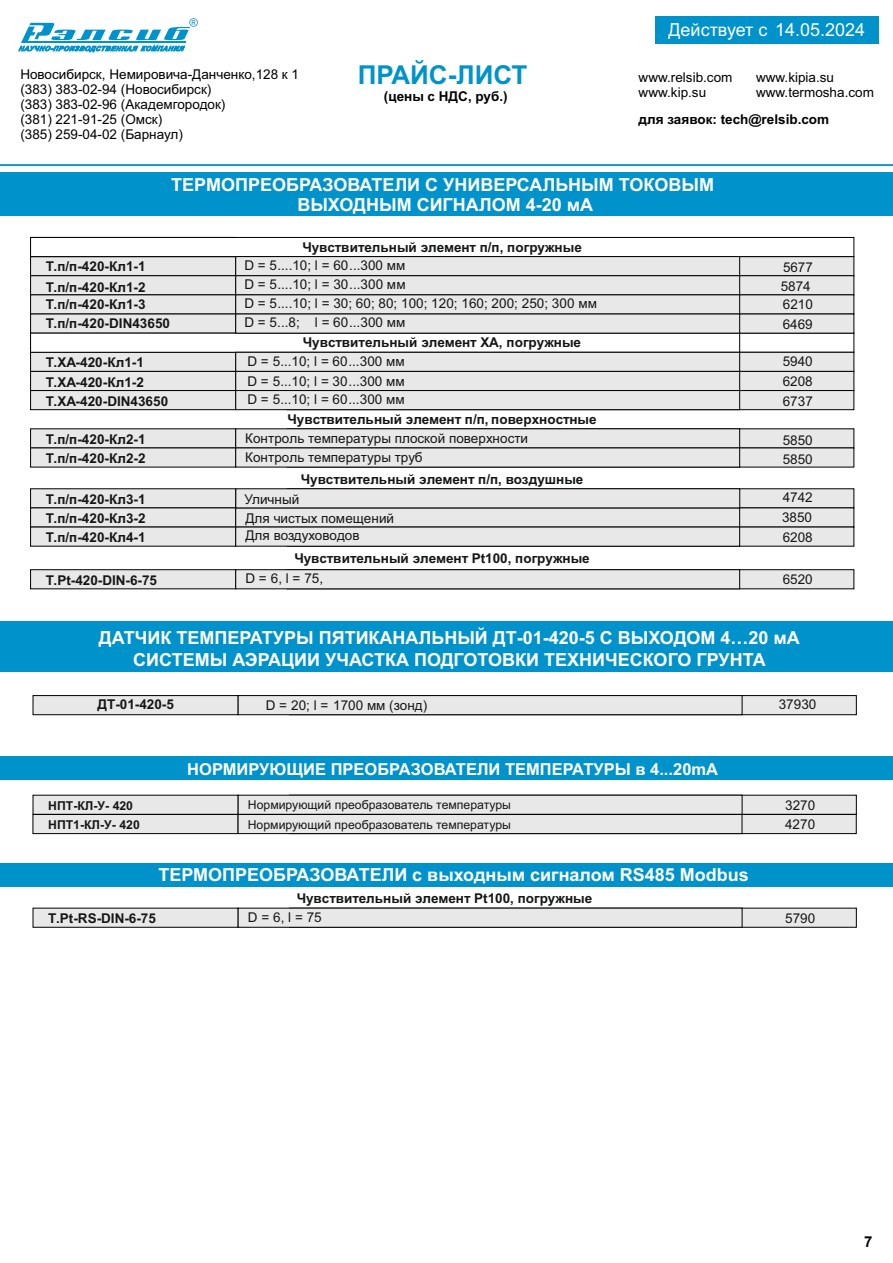
<style>
.page{position:relative;width:893px;height:1263px;background:#fff}
.page>*{position:absolute;margin:0;border:0;box-sizing:border-box;transform-origin:0 0}
.t1{font:700 26.1px "Arial";color:#0093cb}
.t2{font:700 18px/19.6px "Arial";color:#fff;text-align:center}
.t3{font:18px "Arial";color:#fff}
.t4{font:700 16.5px "Arial";color:#fff}
.t5{font:700 15px "Arial";color:#000}
.t6{font:700 13.5px/19.2px "Arial";color:#151616}
.t7{font:13.5px/19.2px "Arial";color:#151616}
.t8{font:13.5px/15.1px "Arial";color:#000}
.t9{font:700 13.5px "Arial";color:#000}
.t10{font:12.3px "Arial";color:#151616}
.t11{font:700 12.3px "Arial";color:#151616}
</style>
<div class="page">
<hr style="left:0;top:164px;width:893px;height:2px;background:#0093cb">
<svg style="left:18px;top:18px;width:180px;height:34px"></svg>
<div style="left:0;top:172px;width:893px;height:43px;background:#0093cb"></div>
<svg style="left:30px;top:428px;width:825px;height:40px;background:#d3d3d3"></svg>
<svg style="left:30px;top:237px;width:825px;height:173px"></svg>
<svg style="left:30px;top:488px;width:825px;height:59px;background:#d5d4d4"></svg>
<svg style="left:30px;top:569px;width:825px;height:21px;background:#d0cfcf"></svg>
<div style="left:0;top:756px;width:893px;height:24px;background:#0093cb"></div>
<div style="left:0;top:863px;width:893px;height:24px;background:#0093cb"></div>
<svg style="left:32px;top:907px;width:825px;height:21px;background:#cfcfcf"></svg>
<div style="left:655px;top:16px;width:224px;height:27px;background:#0093cb"></div>
<div style="left:0;top:621px;width:893px;height:51px;background:#0093cb"></div>
<svg style="left:32px;top:695px;width:825px;height:20px;background:#d2d1d1"></svg>
<svg style="left:32px;top:794px;width:825px;height:40px;background:#d5d4d4"></svg>
<p class="t8" style="left:20px;top:67px;width:280px">Новосибирск, Немировича-Данченко,128 к 1 (383) 383-02-94 (Новосибирск)<br>(383) 383-02-96 (Академгородок)<br>(381) 221-91-25 (Омск)<br>(385) 259-04-02 (Барнаул)</p>
<h1 class="t1" style="left:358px;top:65px;width:171px">ПРАЙС-ЛИСТ</h1>
<p class="t9" style="left:384px;top:91px;width:125px">(цены с НДС, руб.)</p>
<h2 class="t3" style="left:668px;top:23px;width:198px">Действует с 14.05.2024</h2>
<p class="t8" style="left:639px;top:71px;width:95px">www.relsib.com www.kip.su</p>
<p class="t8" style="left:756px;top:71px;width:119px">www.kipia.su www.termosha.com</p>
<p class="t9" style="left:639px;top:114px;width:192px">для заявок: tech@relsib.com</p>
<h2 class="t2" style="left:171px;top:177px;width:544px">ТЕРМОПРЕОБРАЗОВАТЕЛИ С УНИВЕРСАЛЬНЫМ ТОКОВЫМ<br>ВЫХОДНЫМ СИГНАЛОМ 4-20 мА</h2>
<p class="t6" style="left:46px;top:257px;width:101px;line-height:21px">Т.п/п-420-Кл1-1<br>Т.п/п-420-Кл1-2</p>
<p class="t6" style="left:46px;top:296px;width:126px">Т.п/п-420-Кл1-3<br>Т.п/п-420-DIN43650</p>
<p class="t6" style="left:46px;top:354px;width:124px">Т.ХА-420-Кл1-1<br>Т.ХА-420-Кл1-2<br>Т.ХА-420-DIN43650</p>
<p class="t6" style="left:46px;top:431px;width:101px">Т.п/п-420-Кл2-1<br>Т.п/п-420-Кл2-2</p>
<p class="t6" style="left:46px;top:491px;width:101px;text-align:justify">Т.п/п-420-Кл3-1<br>Т.п/п-420-Кл3-2<br>Т.п/п-420-Кл4-1</p>
<p class="t6" style="left:302px;top:239px;width:281px">Чувствительный элемент п/п, погружные</p>
<p class="t7" style="left:244px;top:257px;width:354px">D = 5....10; l = 60...300 мм<br>D = 5....10; l = 30...300 мм<br>D = 5....10; l = 30; 60; 80; 100; 120; 160; 200; 250; 300 мм<br>D = 5...8; l = 60...300 мм</p>
<p class="t7" style="left:247px;top:353px;width:159px">D = 5...10; l = 60...300 мм</p>
<p class="t7" style="left:247px;top:391px;width:159px">D = 5...10; l = 60...300 мм</p>
<p class="t7" style="left:245px;top:430px;width:284px">Контроль температуры плоской поверхности<br>Контроль температуры труб</p>
<p class="t6" style="left:303px;top:334px;width:280px">Чувствительный элемент ХА, погружные</p>
<p class="t7" style="left:247px;top:373px;width:159px">D = 5...10; l = 30...300 мм</p>
<p class="t6" style="left:287px;top:411px;width:311px">Чувствительный элемент п/п, поверхностные</p>
<p class="t6" style="left:301px;top:471px;width:284px">Чувствительный элемент п/п, воздушные</p>
<p class="t7" style="left:245px;top:511px;width:150px;line-height:17.1px">Для чистых помещений<br>Для воздуховодов</p>
<p class="t6" style="left:294px;top:550px;width:297px">Чувствительный элемент Pt100, погружные</p>
<p class="t7" style="left:781px;top:259px;width:34px">5677<br>5874</p>
<p class="t7" style="left:783px;top:295px;width:32px;line-height:20.5px">6210<br>6469</p>
<p class="t7" style="left:783px;top:352px;width:32px;line-height:20px;text-align:justify">5940<br>6208<br>6737</p>
<p class="t7" style="left:783px;top:432px;width:32px">5850<br>5850</p>
<p class="t7" style="left:782px;top:489px;width:32px;text-align:justify">4742<br>3850<br>6208</p>
<p class="t6" style="left:46px;top:572px;width:113px">Т.Pt-420-DIN-6-75</p>
<p class="t7" style="left:245px;top:570px;width:79px">D = 6, l = 75,</p>
<p class="t7" style="left:783px;top:571px;width:32px">6520</p>
<h2 class="t2" style="left:99px;top:628px;width:702px;line-height:21.9px">ДАТЧИК ТЕМПЕРАТУРЫ ПЯТИКАНАЛЬНЫЙ ДТ-01-420-5 С ВЫХОДОМ 4…20 мА<br>СИСТЕМЫ АЭРАЦИИ УЧАСТКА ПОДГОТОВКИ ТЕХНИЧЕСКОГО ГРУНТА</h2>
<p class="t6" style="left:98px;top:696px;width:78px">ДТ-01-420-5</p>
<p class="t7" style="left:266px;top:697px;width:163px">D = 20; l = 1700 мм (зонд)</p>
<p class="t7" style="left:779px;top:696px;width:39px">37930</p>
<p class="t4" style="left:187px;top:762px;width:532px">НОРМИРУЮЩИЕ ПРЕОБРАЗОВАТЕЛИ ТЕМПЕРАТУРЫ в 4...20mA</p>
<p class="t11" style="left:48px;top:801px;width:86px">НПТ-КЛ-У- 420</p>
<p class="t10" style="left:248px;top:800px;width:265px">Нормирующий преобразователь температуры</p>
<p class="t7" style="left:785px;top:796px;width:32px">3270</p>
<p class="t11" style="left:48px;top:820px;width:93px">НПТ1-КЛ-У- 420</p>
<p class="t10" style="left:248px;top:819px;width:265px">Нормирующий преобразователь температуры</p>
<p class="t7" style="left:785px;top:816px;width:32px">4270</p>
<h2 class="t2" style="left:158px;top:867px;width:592px">ТЕРМОПРЕОБРАЗОВАТЕЛИ с выходным сигналом RS485 Modbus</h2>
<p class="t6" style="left:297px;top:890px;width:297px">Чувствительный элемент Pt100, погружные</p>
<p class="t6" style="left:48px;top:910px;width:109px">Т.Pt-RS-DIN-6-75</p>
<p class="t7" style="left:248px;top:909px;width:75px">D = 6, l = 75</p>
<p class="t7" style="left:785px;top:909px;width:32px">5790</p>
<p class="t5" style="left:864px;top:1236px;width:10px">7</p>
</div>
